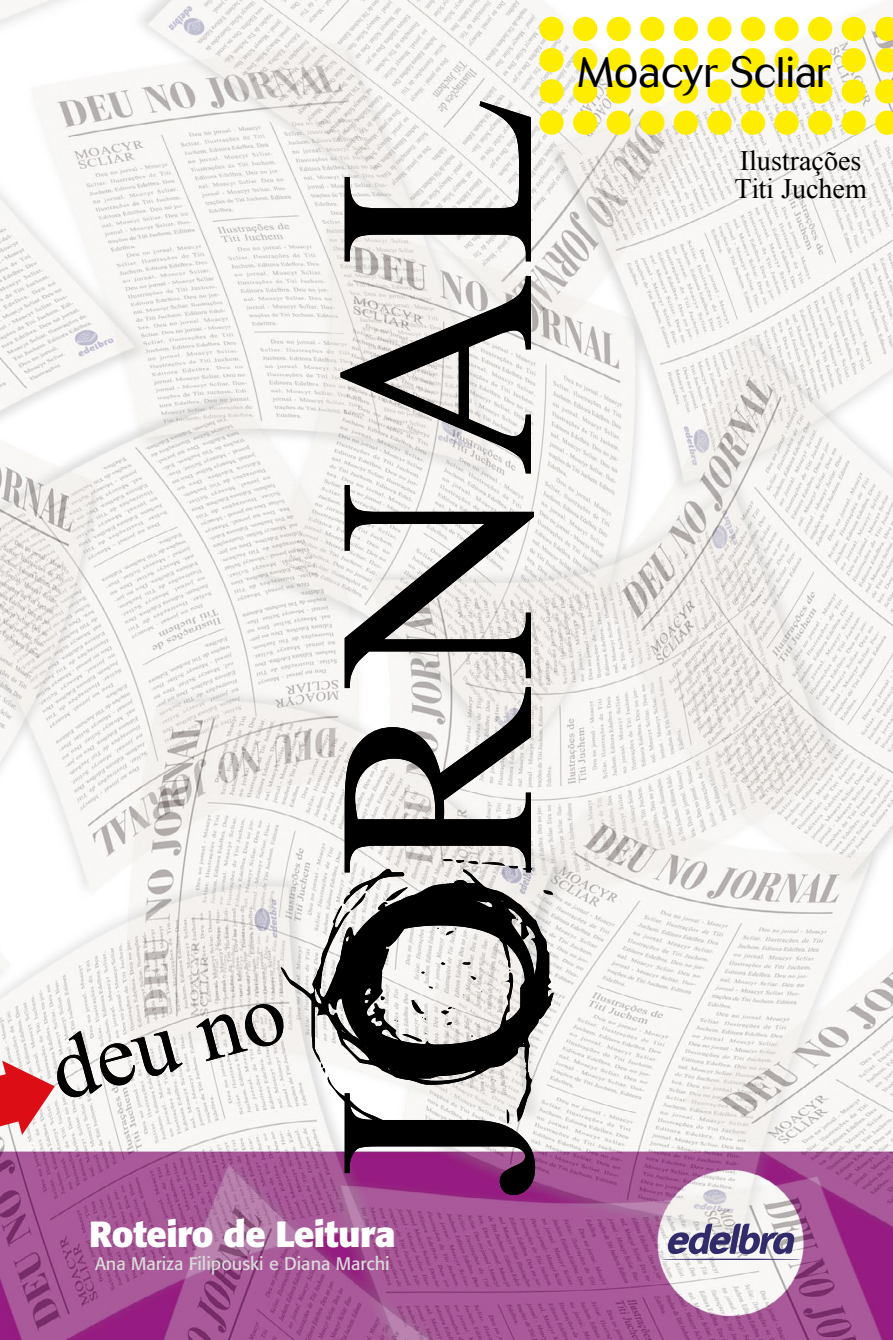
<style>
.page{position:relative;width:893px;height:1340px;background:#fff}
.page>*{position:absolute;margin:0;border:0;box-sizing:border-box;transform-origin:0 0}
.t1{font:88.65px "Times New Roman";color:#000}
.t2{font:300 42.52px "Cosmos";color:#000}
.t3{font:700 36px "Formata";letter-spacing:-.01em;color:#fff}
.t4{font:28.12px/28.1px "Times New Roman";color:#000}
.t5{font:18px "Formata";color:#dadada}
</style>
<div class="page">
<img style="left:0;top:0;width:893px;height:1339px">
<svg style="left:0;top:1060px;width:55px;height:74px"></svg>
<div style="left:573px;top:111px;width:24px;height:24px;background:#ffed00;border-radius:50%"></div>
<div style="left:607px;top:111px;width:24px;height:24px;background:#ffed00;border-radius:50%"></div>
<div style="left:640px;top:111px;width:24px;height:24px;background:#ffed00;border-radius:50%"></div>
<div style="left:674px;top:111px;width:24px;height:24px;background:#ffed00;border-radius:50%"></div>
<div style="left:707px;top:111px;width:25px;height:24px;background:#ffed00;border-radius:50%"></div>
<div style="left:741px;top:111px;width:24px;height:24px;background:#ffed00;border-radius:50%"></div>
<div style="left:774px;top:111px;width:25px;height:24px;background:#ffed00;border-radius:50%"></div>
<div style="left:808px;top:111px;width:24px;height:24px;background:#ffed00;border-radius:50%"></div>
<div style="left:842px;top:111px;width:24px;height:24px;background:#ffed00;border-radius:50%"></div>
<svg style="left:875px;top:111px;width:18px;height:24px"></svg>
<div style="left:573px;top:79px;width:24px;height:25px;background:#ffed00;border-radius:50%"></div>
<div style="left:607px;top:79px;width:24px;height:25px;background:#ffed00;border-radius:50%"></div>
<div style="left:640px;top:79px;width:24px;height:25px;background:#ffed00;border-radius:50%"></div>
<div style="left:674px;top:79px;width:24px;height:25px;background:#ffed00;border-radius:50%"></div>
<div style="left:707px;top:79px;width:25px;height:25px;background:#ffed00;border-radius:50%"></div>
<div style="left:741px;top:79px;width:24px;height:25px;background:#ffed00;border-radius:50%"></div>
<div style="left:774px;top:79px;width:25px;height:25px;background:#ffed00;border-radius:50%"></div>
<div style="left:808px;top:79px;width:24px;height:25px;background:#ffed00;border-radius:50%"></div>
<div style="left:842px;top:79px;width:24px;height:25px;background:#ffed00;border-radius:50%"></div>
<svg style="left:875px;top:79px;width:18px;height:25px"></svg>
<div style="left:573px;top:48px;width:24px;height:24px;background:#ffed00;border-radius:50%"></div>
<div style="left:607px;top:48px;width:24px;height:24px;background:#ffed00;border-radius:50%"></div>
<div style="left:640px;top:48px;width:24px;height:24px;background:#ffed00;border-radius:50%"></div>
<div style="left:674px;top:48px;width:24px;height:24px;background:#ffed00;border-radius:50%"></div>
<div style="left:707px;top:48px;width:25px;height:24px;background:#ffed00;border-radius:50%"></div>
<div style="left:741px;top:48px;width:24px;height:24px;background:#ffed00;border-radius:50%"></div>
<div style="left:774px;top:48px;width:25px;height:24px;background:#ffed00;border-radius:50%"></div>
<div style="left:808px;top:48px;width:24px;height:24px;background:#ffed00;border-radius:50%"></div>
<div style="left:842px;top:48px;width:24px;height:24px;background:#ffed00;border-radius:50%"></div>
<svg style="left:875px;top:48px;width:18px;height:24px"></svg>
<div style="left:573px;top:17px;width:24px;height:24px;background:#ffed00;border-radius:50%"></div>
<div style="left:607px;top:17px;width:24px;height:24px;background:#ffed00;border-radius:50%"></div>
<div style="left:640px;top:17px;width:24px;height:24px;background:#ffed00;border-radius:50%"></div>
<div style="left:674px;top:17px;width:24px;height:24px;background:#ffed00;border-radius:50%"></div>
<div style="left:707px;top:17px;width:25px;height:24px;background:#ffed00;border-radius:50%"></div>
<div style="left:741px;top:17px;width:24px;height:24px;background:#ffed00;border-radius:50%"></div>
<div style="left:774px;top:17px;width:25px;height:24px;background:#ffed00;border-radius:50%"></div>
<div style="left:808px;top:17px;width:24px;height:24px;background:#ffed00;border-radius:50%"></div>
<div style="left:842px;top:17px;width:24px;height:24px;background:#ffed00;border-radius:50%"></div>
<svg style="left:875px;top:17px;width:18px;height:24px"></svg>
<div style="left:539px;top:110px;width:25px;height:25px;background:#ffed00;border-radius:50%"></div>
<div style="left:539px;top:79px;width:25px;height:24px;background:#ffed00;border-radius:50%"></div>
<div style="left:539px;top:48px;width:25px;height:24px;background:#ffed00;border-radius:50%"></div>
<div style="left:539px;top:17px;width:25px;height:24px;background:#ffed00;border-radius:50%"></div>
<svg style="left:345px;top:1141px;width:190px;height:53px;background:#7d3070"></svg>
<svg style="left:345px;top:485px;width:189px;height:374px"></svg>
<svg style="left:340px;top:276px;width:191px;height:197px"></svg>
<svg style="left:345px;top:101px;width:186px;height:160px"></svg>
<svg style="left:281px;top:859px;width:273px;height:282px"></svg>
<hr style="left:661px;top:1258px;width:140px;height:1px;background:#312b6b;border-radius:50%">
<svg style="left:668px;top:1223px;width:126px;height:31px"></svg>
<h2 class="t2" style="left:577px;top:48px;width:255px">Moacyr Scliar</h2>
<h3 class="t4" style="left:734px;top:146px;width:134px">Ilustrações<br>Titi Juchem</h3>
<h1 class="t1" style="left:37px;top:1014px;width:241px;rotate:-15deg">deu no</h1>
<h3 class="t3" style="left:89px;top:1211px;width:308px">Roteiro de Leitura</h3>
<p class="t5" style="left:95px;top:1252px;width:296px">Ana Mariza Filipouski e Diana Marchi</p>
</div>
